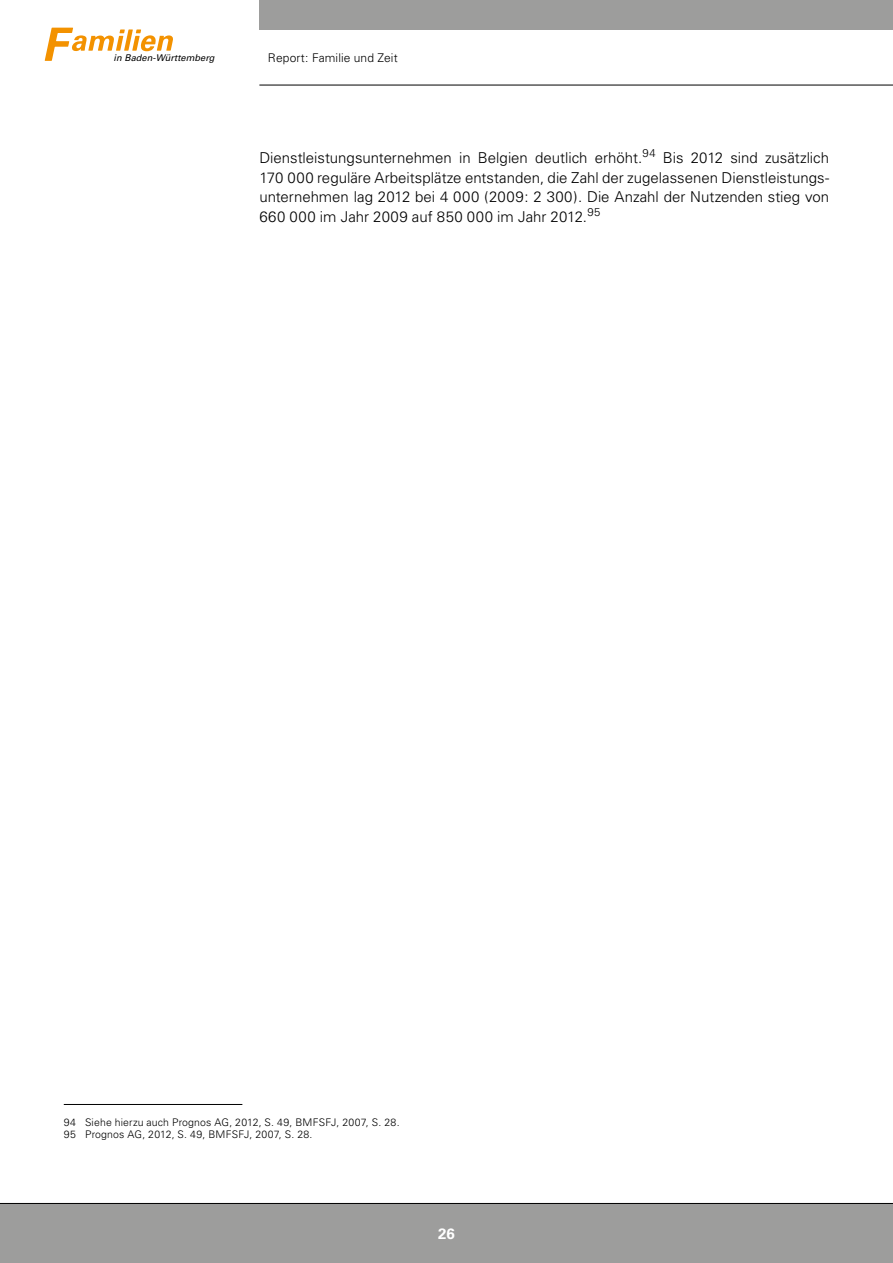
<style>
.page{position:relative;width:893px;height:1263px;background:#fff}
.page>*{position:absolute;margin:0;border:0;box-sizing:border-box;transform-origin:0 0}
.t1{font:300 15px/19.5px "Univers";color:#000;text-align:justify}
.t2{font:700 15px "Univers";color:#fff}
.t3{font:300 12px "Univers";letter-spacing:.01em;color:#000}
.t4{font:300 10.5px/12.6px "Univers";letter-spacing:.015em;color:#000}
.t5{font:italic 9.3px "Univers";letter-spacing:.005em;color:#000}
</style>
<div class="page">
<div style="left:259px;top:0;width:634px;height:30px;background:#9d9d9c"></div>
<svg style="left:45px;top:28px;width:128px;height:33px"></svg>
<div style="left:0;top:1203px;width:893px;height:60px;background:#9d9d9c"></div>
<hr style="left:259px;top:85px;width:634px;height:1px;background:#000">
<hr style="left:0;top:1203px;width:893px;height:1px;background:#000">
<hr style="left:64px;top:1104px;width:178px;height:1px;background:#000">
<p class="t5" style="left:114px;top:52px;width:102px">in Baden-Württemberg</p>
<p class="t3" style="left:268px;top:51px;width:131px">Report: Familie und Zeit</p>
<p class="t1" style="left:259px;top:148px;width:571px">Dienstleistungsunternehmen in Belgien deutlich erhöht.<sup>94</sup> Bis 2012 sind zusätzlich 170 000 reguläre Arbeitsplätze entstanden, die Zahl der zugelassenen Dienstleistungs&shy;unternehmen lag 2012 bei 4 000 (2009: 2 300). Die Anzahl der Nutzenden stieg von 660 000 im Jahr 2009 auf 850 000 im Jahr 2012.<sup>95</sup></p>
<p class="t4" style="left:64px;top:1115px;width:337px">94 Siehe hierzu auch Prognos AG, 2012, S. 49, BMFSFJ, 2007, S. 28.<br>95 Prognos AG, 2012, S. 49, BMFSFJ, 2007, S. 28.</p>
<p class="t2" style="left:438px;top:1225px;width:18px">26</p>
</div>
